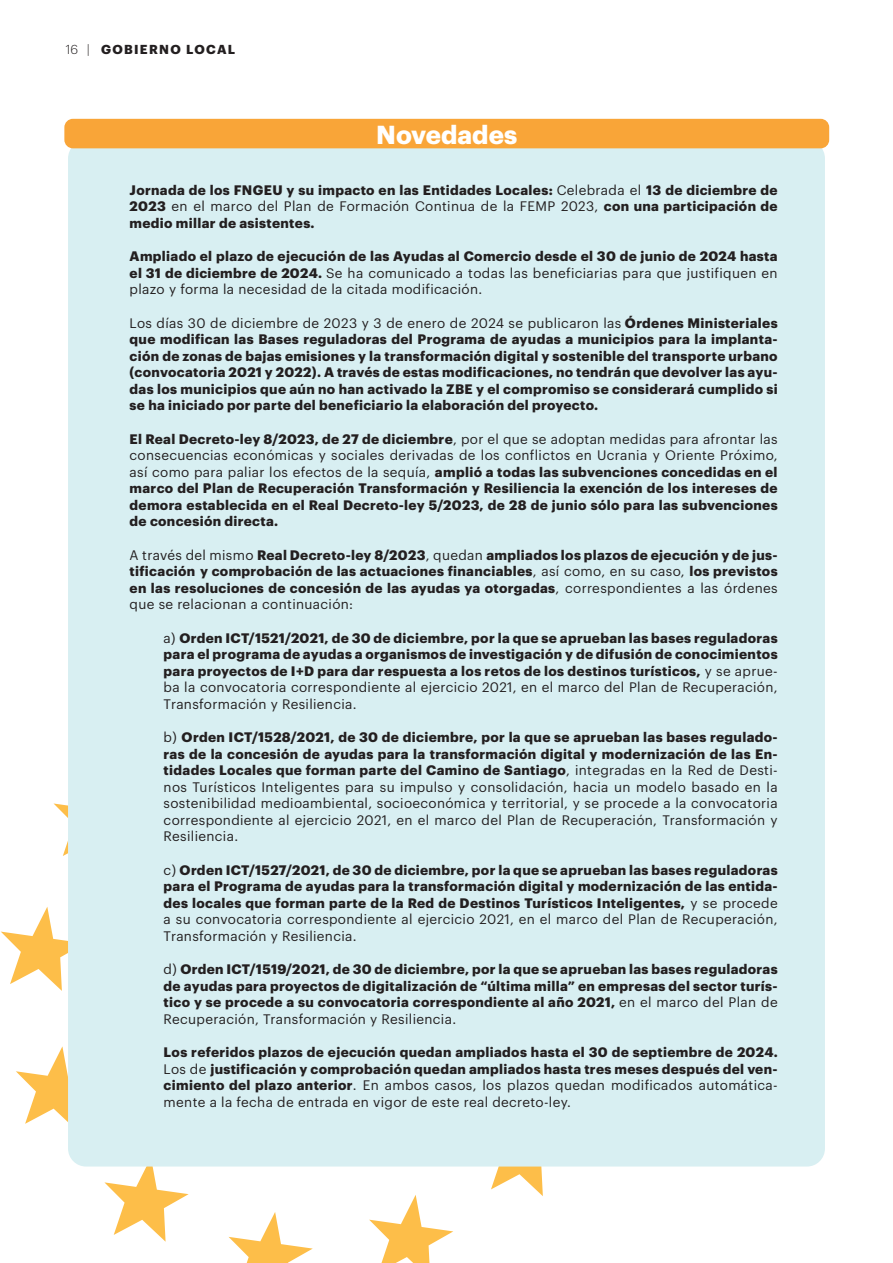
<style>
.page{position:relative;width:893px;height:1263px;background:#fff}
.page>*{position:absolute;margin:0;border:0;box-sizing:border-box;transform-origin:0 0}
.t1{font:700 25.5px "Graphik";color:#fff}
.t2{font:700 13.5px/16.5px "Graphik";letter-spacing:.025em;color:#231f20;text-align:justify}
.t3{font:13.5px/16.5px "Graphik";letter-spacing:.025em;color:#231f20;text-align:justify}
.t4{font:700 12.75px "Graphik";letter-spacing:.105em;color:#231f20}
.s1{font-weight:300}
.s2{font-weight:400}
.s3{font-weight:700}
</style>
<div class="page">
<svg style="left:229px;top:1212px;width:84px;height:51px"></svg>
<svg style="left:104px;top:1166px;width:85px;height:76px"></svg>
<svg style="left:369px;top:1195px;width:84px;height:68px"></svg>
<svg style="left:54px;top:803px;width:14px;height:53px"></svg>
<svg style="left:482px;top:1166px;width:84px;height:30px"></svg>
<svg style="left:16px;top:1046px;width:52px;height:78px"></svg>
<svg style="left:1px;top:907px;width:67px;height:84px"></svg>
<div style="left:68px;top:140px;width:757px;height:1026px;background:#d8eff2;border-radius:18px"></div>
<div style="left:64px;top:119px;width:765px;height:29px;background:#f9a538;border-radius:9px"></div>
<p class="t4" style="left:66px;top:39px;width:171px"><span class="s1">16 |</span> GOBIERNO LOCAL</p>
<h1 class="t1" style="left:376px;top:115px;width:142px">Novedades</h1>
<p class="t2" style="left:130px;top:180px;width:650px">Jornada de los FNGEU y su impacto en las Entidades Locales: <span class="s2">Celebrada el</span> 13 de diciembre de 2023 <span class="s2">en el marco del Plan de Formación Continua de la FEMP 2023,</span> con una participación de medio millar de asistentes.</p>
<p class="t3" style="left:130px;top:247px;width:650px"><span class="s3">Ampliado el plazo de ejecución de las Ayudas al Comercio desde el 30 de junio de 2024 hasta el 31 de diciembre de 2024.</span> Se ha comunicado a todas las beneficiarias para que justifiquen en plazo y forma la necesidad de la citada modificación.</p>
<p class="t2" style="left:130px;top:313px;width:650px"><span class="s2">Los días 30 de diciembre de 2023 y 3 de enero de 2024 se publicaron las</span> Órdenes Ministeriales que modifican las Bases reguladoras del Programa de ayudas a municipios para la implanta&shy;ción de zonas de bajas emisiones y la transformación digital y sostenible del transporte urbano (convocatoria 2021 y 2022). A través de estas modificaciones, no tendrán que devolver las ayu&shy;das los municipios que aún no han activado la ZBE y el compromiso se considerará cumplido si se ha iniciado por parte del beneficiario la elaboración del proyecto.</p>
<p class="t2" style="left:130px;top:429px;width:650px">El Real Decreto-ley 8/2023, de 27 de diciembre<span class="s2">, por el que se adoptan medidas para afrontar las consecuencias económicas y sociales derivadas de los conflictos en Ucrania y Oriente Próximo, así como para paliar los efectos de la sequía,</span> amplió a todas las subvenciones concedidas en el marco del Plan de Recuperación Transformación y Resiliencia la exención de los intereses de demora establecida en el Real Decreto-ley 5/2023, de 28 de junio sólo para las subvenciones de concesión directa.</p>
<p class="t2" style="left:130px;top:545px;width:650px"><span class="s2">A través del mismo</span> Real Decreto-ley 8/2023<span class="s2">, quedan</span> ampliados los plazos de ejecución y de jus&shy;tificación y comprobación de las actuaciones financiables<span class="s2">, así como, en su caso,</span> los previstos en las resoluciones de concesión de las ayudas ya otorgadas<span class="s2">, correspondientes a las órdenes que se relacionan a continuación:</span></p>
<p class="t2" style="left:164px;top:628px;width:616px"><span class="s2">a)</span> Orden ICT/1521/2021, de 30 de diciembre, por la que se aprueban las bases reguladoras para el programa de ayudas a organismos de investigación y de difusión de conocimientos para proyectos de I+D para dar respuesta a los retos de los destinos turísticos, <span class="s2">y se aprue&shy;ba la convocatoria correspondiente al ejercicio 2021, en el marco del Plan de Recuperación, Transformación y Resiliencia.</span></p>
<p class="t3" style="left:164px;top:728px;width:616px">b) <span class="s3">Orden ICT/1528/2021, de 30 de diciembre, por la que se aprueban las bases regulado&shy;ras de la concesión de ayudas para la transformación digital y modernización de las En&shy;tidades Locales que forman parte del Camino de Santiago</span>, integradas en la Red de Desti&shy;nos Turísticos Inteligentes para su impulso y consolidación, hacia un modelo basado en la sostenibilidad medioambiental, socioeconómica y territorial, y se procede a la convocatoria correspondiente al ejercicio 2021, en el marco del Plan de Recuperación, Transformación y Resiliencia.</p>
<p class="t2" style="left:164px;top:860px;width:616px"><span class="s2">c)</span> Orden ICT/1527/2021, de 30 de diciembre, por la que se aprueban las bases reguladoras para el Programa de ayudas para la transformación digital y modernización de las entida&shy;des locales que forman parte de la Red de Destinos Turísticos Inteligentes, <span class="s2">y se procede a su convocatoria correspondiente al ejercicio 2021, en el marco del Plan de Recuperación, Transformación y Resiliencia.</span></p>
<p class="t2" style="left:164px;top:960px;width:616px"><span class="s2">d)</span> Orden ICT/1519/2021, de 30 de diciembre, por la que se aprueban las bases reguladoras de ayudas para proyectos de digitalización de “última milla” en empresas del sector turís&shy;tico y se procede a su convocatoria correspondiente al año 2021, <span class="s2">en el marco del Plan de Recuperación, Transformación y Resiliencia.</span></p>
<p class="t2" style="left:164px;top:1043px;width:616px">Los referidos plazos de ejecución quedan ampliados hasta el 30 de septiembre de 2024.<br><span class="s2">Los de</span> justificación y comprobación quedan ampliados hasta tres meses después del ven&shy;cimiento del plazo anterior<span class="s2">. En ambos casos, los plazos quedan modificados automática&shy;mente a la fecha de entrada en vigor de este real decreto-ley.</span></p>
</div>
